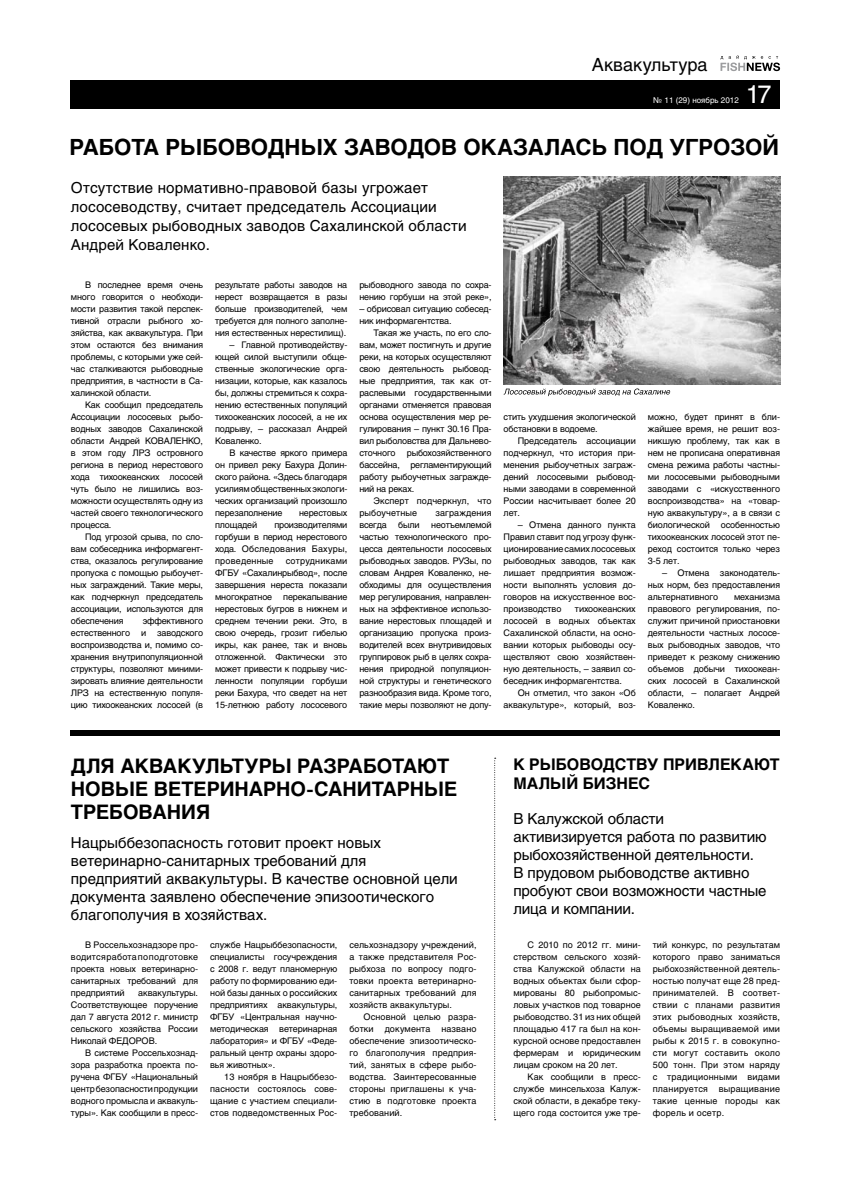
<style>
.page{position:relative;width:851px;height:1191px;background:#fff}
.page>*{position:absolute;margin:0;border:0;box-sizing:border-box;transform-origin:0 0}
.t1{font:25px "Helios";color:#fff}
.t2{font:700 22.1px "Helios";letter-spacing:-.005em;color:#000}
.t3{font:700 19.8px/22.7px "Helios";letter-spacing:-.005em;color:#000}
.t4{font:18px "Helios";color:#000}
.t5{font:700 15.9px/19px "Helios";color:#000}
.t6{font:15px/18px "Helios";color:#000}
.t7{font:9px/12px "Helios";letter-spacing:-.01em;color:#000;text-align:justify}
.t8{font:9px/12px "Helios";letter-spacing:.01em;color:#000}
.t9{font:8px "Helios";color:#fff}
</style>
<div class="page">
<div style="left:71px;top:80px;width:709px;height:29px;background:#000"></div>
<svg style="left:720px;top:55px;width:60px;height:16px"></svg>
<div style="left:71px;top:729px;width:709px;height:6px;background:#000"></div>
<svg style="left:494px;top:758px;width:1px;height:362px"></svg>
<svg style="left:503px;top:388px;width:167px;height:8px"></svg>
<img style="left:503px;top:177px;width:277px;height:207px">
<h3 class="t4" style="left:592px;top:54px;width:117px">Аквакультура</h3>
<p class="t9" style="left:653px;top:96px;width:87px">№ 11 (29) ноябрь 2012</p>
<h1 class="t1" style="left:745px;top:79px;width:27px">17</h1>
<h2 class="t2" style="left:69px;top:135px;width:711px">Работа рыбоводных заводов оказалась под угрозой</h2>
<h3 class="t6" style="left:71px;top:178px;width:397px;line-height:19px">Отсутствие нормативно-правовой базы угрожает лососеводству, считает председатель Ассоциации лососевых рыбоводных заводов Сахалинской области Андрей Коваленко.</h3>
<p class="t7" style="left:71px;top:279px;width:134px;text-indent:14px">В последнее время очень много говорится о необходи&shy;мости развития такой перспек&shy;тивной отрасли рыбного хо&shy;зяйства, как аквакультура. При этом остаются без внимания проблемы, с которыми уже сей&shy;час сталкиваются рыбоводные предприятия, в частности в Са&shy;халинской области.</p>
<p class="t7" style="left:71px;top:399px;width:134px;text-indent:14px">Как сообщил председатель Ассоциации лососевых рыбо&shy;водных заводов Сахалинской области Андрей КОВАЛЕНКО, в этом году ЛРЗ островного региона в период нерестового хода тихоокеанских лососей чуть было не лишились воз&shy;можности осуществлять одну из частей своего технологического процесса.</p>
<p class="t7" style="left:71px;top:531px;width:134px;text-indent:14px">Под угрозой срыва, по сло&shy;вам собеседника информагент&shy;ства, оказалось регулирование пропуска с помощью рыбоучет&shy;ных заграждений. Такие меры, как подчеркнул председатель ассоциации, используются для обеспечения</p>
<p class="t7" style="left:71px;top:615px;width:134px;text-indent:72px">эффективного естественного и заводского воспроизводства и, помимо со&shy;хранения внутрипопуляционной структуры, позволяют миними&shy;зировать влияние деятельности ЛРЗ на естественную популя&shy;цию тихоокеанских лососей (в</p>
<p class="t7" style="left:215px;top:279px;width:134px">результате работы заводов на нерест возвращается в разы больше производителей, чем требуется для полного заполне&shy;ния естественных нерестилищ).</p>
<p class="t7" style="left:215px;top:339px;width:134px;text-indent:14px">– Главной противодейству&shy;ющей силой выступили обще&shy;ственные экологические орга&shy;низации, которые, как казалось бы, должны стремиться к сохра&shy;нению естественных популяций тихоокеанских лососей, а не их подрыву, – рассказал Андрей Коваленко.</p>
<p class="t7" style="left:215px;top:447px;width:134px;text-indent:14px">В качестве яркого примера он привел реку Бахура Долин&shy;ского района. «Здесь благодаря усилиям общественных экологи&shy;ческих организаций произошло перезаполнение</p>
<p class="t7" style="left:299px;top:507px;width:50px">нерестовых</p>
<p class="t7" style="left:359px;top:279px;width:134px">рыбоводного завода по сохра&shy;нению горбуши на этой реке»,</p>
<p class="t7" style="left:359px;top:303px;width:134px">– обрисовал ситуацию собесед&shy;ник информагентства.</p>
<p class="t7" style="left:359px;top:326px;width:134px;text-indent:14px">Такая же участь, по его сло&shy;вам, может постигнуть и другие реки, на которых осуществляют свою деятельность рыбовод&shy;ные предприятия, так как от&shy;раслевыми государственными органами отменяется правовая основа осуществления мер ре&shy;гулирования – пункт 30.16 Пра&shy;вил рыболовства для Дальнево&shy;сточного рыбохозяйственного бассейна, регламентирующий работу рыбоучетных загражде&shy;ний на реках.</p>
<p class="t8" style="left:359px;top:494px;width:134px;text-indent:14px">Эксперт подчеркнул, что рыбоучетные</p>
<p class="t8" style="left:435px;top:506px;width:58px">заграждения</p>
<p class="t7" style="left:215px;top:519px;width:44px">площадей</p>
<p class="t7" style="left:215px;top:519px;width:134px;text-indent:59px">производителями горбуши в период нерестового хода. Обследования Бахуры, проведенные</p>
<p class="t7" style="left:215px;top:555px;width:134px;text-indent:71px">сотрудниками ФГБУ «Сахалинрыбвод», после завершения нереста показали многократное перекапывание нерестовых бугров в нижнем и среднем течении реки. Это, в свою очередь, грозит гибелью икры, как ранее, так и вновь отложенной. Фактически это может привести к подрыву чис&shy;ленности популяции горбуши реки Бахура, что сведет на нет 15-летнюю работу лососевого</p>
<p class="t7" style="left:359px;top:518px;width:134px;text-indent:72px">неотъемлемой частью технологического про&shy;цесса деятельности лососевых рыбоводных заводов. РУЗы, по словам Андрея Коваленко, не&shy;обходимы для осуществления мер регулирования, направлен&shy;ных на эффективное использо&shy;вание нерестовых площадей и организацию пропуска произ&shy;водителей всех внутривидовых группировок рыб в целях сохра&shy;нения природной популяцион&shy;ной структуры и генетического разнообразия вида. Кроме того, такие меры позволяют не допу-</p>
<p class="t7" style="left:359px;top:518px;width:29px">всегда</p>
<p class="t7" style="left:398px;top:518px;width:23px">были</p>
<p class="t7" style="left:503px;top:410px;width:134px">стить ухудшения экологической обстановки в водоеме.</p>
<p class="t7" style="left:503px;top:434px;width:134px;text-indent:14px">Председатель ассоциации подчеркнул, что история при&shy;менения рыбоучетных заграж&shy;дений лососевыми рыбовод&shy;ными заводами в современной России насчитывает более 20 лет.</p>
<p class="t7" style="left:503px;top:518px;width:134px;text-indent:14px">– Отмена данного пункта Правил ставит под угрозу функ&shy;ционирование самих лососевых рыбоводных заводов, так как лишает предприятия возмож&shy;ности выполнять условия до&shy;говоров на искусственное вос&shy;производство</p>
<p class="t7" style="left:503px;top:602px;width:134px;text-indent:71px">тихоокеанских лососей в водных объектах Сахалинской области, на осно&shy;вании которых рыбоводы осу&shy;ществляют свою хозяйствен&shy;ную деятельность, – заявил со&shy;беседник информагентства.</p>
<p class="t7" style="left:503px;top:686px;width:134px;text-align:right">Он отметил, что закон «Об аквакультуре», который, воз-</p>
<p class="t7" style="left:647px;top:410px;width:134px">можно, будет принят в бли&shy;жайшее время, не решит воз&shy;никшую проблему, так как в нем не прописана оперативная смена режима работы частны&shy;ми лососевыми рыбоводными заводами с «искусственного воспроизводства» на «товар&shy;ную аквакультуру», а в связи с биологической особенностью тихоокеанских лососей этот пе&shy;реход состоится только через 3-5 лет.</p>
<p class="t7" style="left:647px;top:566px;width:134px;text-indent:14px">– Отмена законодатель&shy;ных норм, без предоставления альтернативного</p>
<p class="t7" style="left:647px;top:590px;width:134px;text-indent:86px">механизма правового регулирования, по&shy;служит причиной приостановки деятельности частных лососе&shy;вых рыбоводных заводов, что приведет к резкому снижению объемов добычи тихоокеан&shy;ских лососей в Сахалинской области, – полагает Андрей Коваленко.</p>
<h3 class="t3" style="left:71px;top:755px;width:388px">Для аквакультуры разработают новые ветеринарно-санитарные требования</h3>
<h3 class="t6" style="left:71px;top:833px;width:388px">Нацрыббезопасность готовит проект новых ветеринарно-санитарных требований для предприятий аквакультуры. В качестве основной цели документа заявлено обеспечение эпизоотического благополучия в хозяйствах.</h3>
<p class="t7" style="left:71px;top:939px;width:129px;text-indent:14px">В Россельхознадзоре про&shy;водится работа по подготовке проекта новых ветеринарно&shy;санитарных требований для предприятий</p>
<p class="t7" style="left:71px;top:987px;width:129px;text-indent:67px">аквакультуры.<br>Соответствующее поручение дал 7 августа 2012 г. министр сельского хозяйства России Николай ФЕДОРОВ.</p>
<p class="t7" style="left:71px;top:1047px;width:129px;text-indent:14px">В системе Россельхознад&shy;зора разработка проекта по&shy;ручена ФГБУ «Национальный центр безопасности продукции водного промысла и аквакуль&shy;туры». Как сообщили в пресс-</p>
<p class="t7" style="left:210px;top:939px;width:129px">службе Нацрыббезопасности, специалисты госучреждения с 2008 г. ведут планомерную работу по формированию еди&shy;ной базы данных о российских предприятиях аквакультуры, ФГБУ «Центральная научно&shy;методическая ветеринарная лаборатория» и ФГБУ «Феде&shy;ральный центр охраны здоро&shy;вья животных».</p>
<p class="t7" style="left:210px;top:1071px;width:129px;text-indent:14px">13 ноября в Нацрыббезо&shy;пасности состоялось сове&shy;щание с участием специали&shy;стов подведомственных Рос-</p>
<p class="t7" style="left:349px;top:939px;width:129px">сельхознадзору учреждений, а также представителя Рос&shy;рыбхоза по вопросу подго&shy;товки проекта ветеринарно&shy;санитарных требований для хозяйств аквакультуры.</p>
<p class="t7" style="left:349px;top:1011px;width:129px;text-indent:14px">Основной целью разра&shy;ботки документа названо обеспечение эпизоотическо&shy;го благополучия предприя&shy;тий, занятых в сфере рыбо&shy;водства. Заинтересованные стороны приглашены к уча&shy;стию в подготовке проекта требований.</p>
<h3 class="t5" style="left:513px;top:755px;width:268px">К рыбоводству привлекают малый бизнес</h3>
<h3 class="t6" style="left:513px;top:809px;width:255px">В Калужской области активизируется работа по развитию рыбохозяйственной деятельности.<br>В прудовом рыбоводстве активно пробуют свои возможности частные лица и компании.</h3>
<p class="t7" style="left:513px;top:939px;width:129px;text-indent:14px">С 2010 по 2012 гг. мини&shy;стерством сельского хозяй&shy;ства Калужской области на водных объектах были сфор&shy;мированы 80 рыбопромыс&shy;ловых участков под товарное рыбоводство. 31 из них общей площадью 417 га был на кон&shy;курсной основе предоставлен фермерам и юридическим лицам сроком на 20 лет.</p>
<p class="t7" style="left:513px;top:1071px;width:129px;text-indent:14px">Как сообщили в пресс&shy;службе минсельхоза Калуж&shy;ской области, в декабре теку&shy;щего года состоится уже тре-</p>
<p class="t7" style="left:652px;top:939px;width:129px">тий конкурс, по результатам которого право заниматься рыбохозяйственной деятель&shy;ностью получат еще 28 пред&shy;принимателей. В соответ&shy;ствии с планами развития этих рыбоводных хозяйств, объемы выращиваемой ими рыбы к 2015 г. в совокупно&shy;сти могут составить около 500 тонн. При этом наряду с традиционными видами планируется выращивание такие ценные породы как форель и осетр.</p>
</div>
